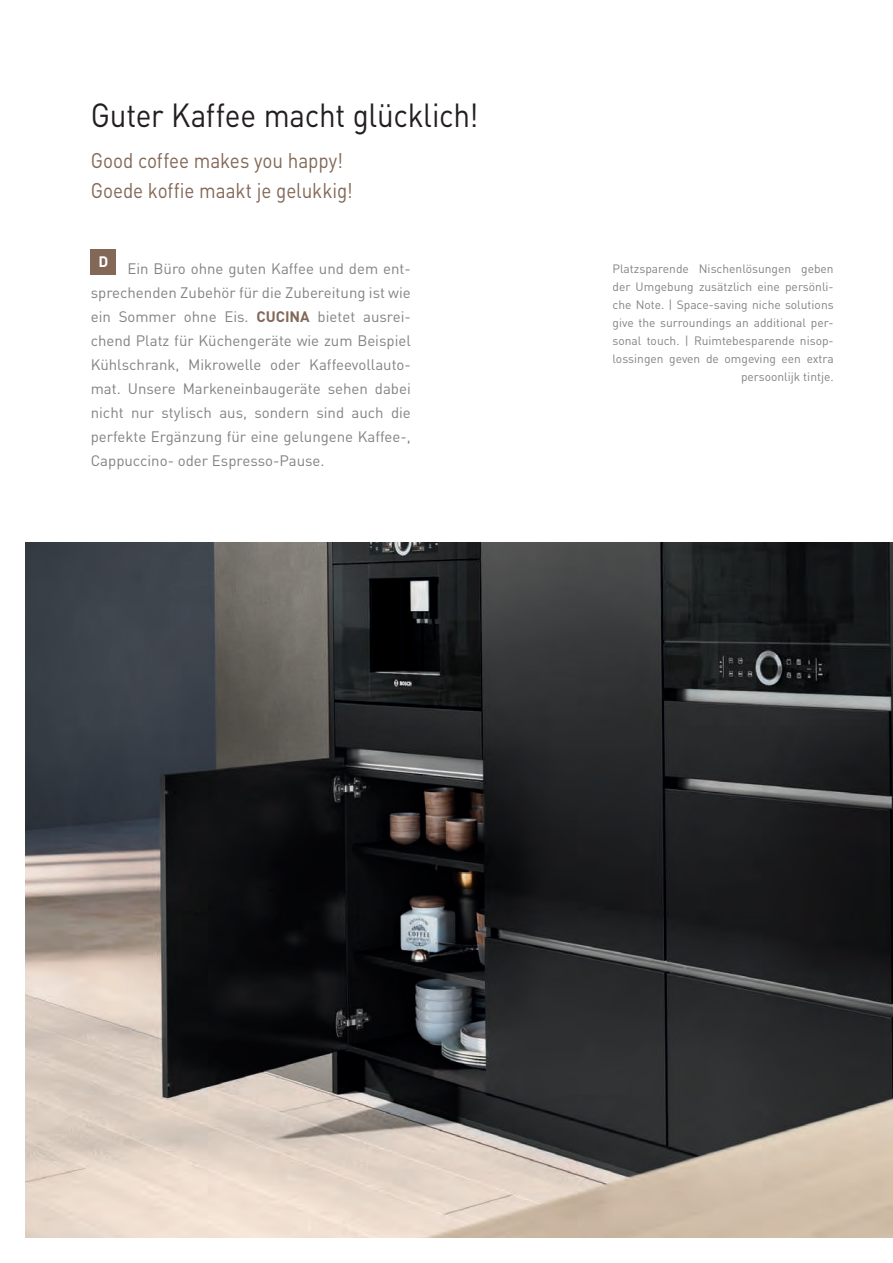
<style>
.page{position:relative;width:893px;height:1263px;background:#fff}
.page>*{position:absolute;margin:0;border:0;box-sizing:border-box;transform-origin:0 0}
.t1{font:33px "DINOT";letter-spacing:-.01em;color:#231f20;scale:.9 1}
.t2{font:21px/30px "DINOT";letter-spacing:-.005em;color:#836857;scale:.9 1}
.t3{font:15px/24px "DINOT";color:#808285;text-align:justify}
.t4{font:700 15px "DINOT";color:#fff}
.t5{font:12px/18px "DINOT";color:#808285;text-align:right}
.s1{font-weight:700;color:#836857}
</style>
<div class="page">
<img style="left:26px;top:543px;width:867px;height:694px">
<div style="left:91px;top:249px;width:25px;height:25px;background:#836857"></div>
<h1 class="t1" style="left:91px;top:90px;width:432px">Guter Kaffee macht glücklich!</h1>
<h2 class="t2" style="left:91px;top:143px;width:293px">Good coffee makes you happy!<br>Goede koffie maakt je gelukkig!</h2>
<p class="t4" style="left:99px;top:250px;width:11px">D</p>
<p class="t3" style="left:91px;top:256px;width:322px;text-indent:37px">Ein Büro ohne guten Kaffee und dem ent&shy;sprechenden Zubehör für die Zubereitung ist wie ein Sommer ohne Eis. <span class="s1">CUCINA</span> bietet ausrei&shy;chend Platz für Küchengeräte wie zum Beispiel Kühlschrank, Mikrowelle oder Kaffeevollauto&shy;mat. Unsere Markeneinbaugeräte sehen dabei nicht nur stylisch aus, sondern sind auch die perfekte Ergänzung für eine gelungene Kaffee-, Cappuccino- oder Espresso-Pause.</p>
<p class="t5" style="left:612px;top:258px;width:223px">Platzsparende Nischenlösungen geben der Umgebung zusätzlich eine persönli&shy;che Note. | Space-saving niche solutions give the surroundings an additional per&shy;sonal touch. | Ruimtebesparende nisop&shy;lossingen geven de omgeving een extra persoonlijk tintje.</p>
</div>
